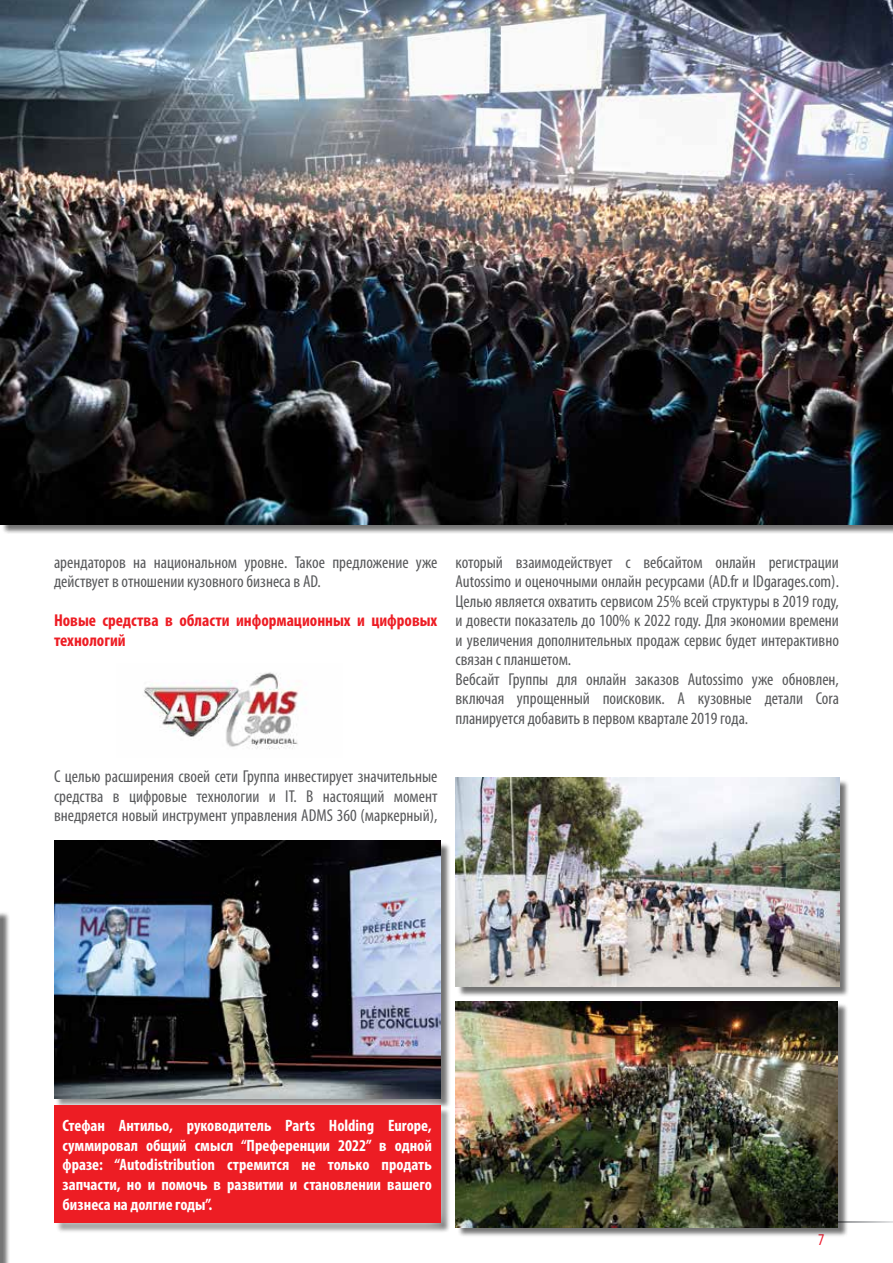
<style>
.page{position:relative;width:893px;height:1263px;background:#fff}
.page>*{position:absolute;margin:0;border:0;box-sizing:border-box;transform-origin:0 0}
.t1{font:condensed 17.25px/19.5px "Myriad Pro";color:#58595b}
.t2{font:700 condensed 17.25px/19.5px "Myriad Pro";color:#ed1d24}
.t3{font:700 condensed 16.5px/19.8px "Myriad Pro";color:#fff;text-align:justify}
.t4{font:condensed 16.5px "Myriad Pro";color:#ed1b2f}
</style>
<div class="page">
<div style="left:55px;top:842px;width:396px;height:267px;background:#000;opacity:.55"></div>
<img style="left:54px;top:841px;width:386px;height:249px">
<svg style="left:54px;top:1090px;width:402px;height:142px;background:#aea8a9"></svg>
<div style="left:54px;top:1106px;width:386px;height:117px;background:#ed1d24"></div>
<div style="left:0;top:911px;width:10px;height:352px;background:#000;opacity:.55"></div>
<img style="left:0;top:0;width:893px;height:524px">
<img style="left:144px;top:672px;width:155px;height:78px">
<div style="left:457px;top:1003px;width:391px;height:234px;background:#000;opacity:.55"></div>
<img style="left:455px;top:1002px;width:383px;height:225px">
<div style="left:457px;top:779px;width:392px;height:218px;background:#000;opacity:.55"></div>
<img style="left:455px;top:777px;width:384px;height:209px">
<p class="t1" style="left:54px;top:552px;width:385px">арендаторов на национальном уровне. Такое предложение уже действует в отношении кузовного бизнеса в AD.</p>
<p class="t2" style="left:54px;top:610px;width:385px">Новые средства в области информационных и цифровых технологий</p>
<p class="t1" style="left:54px;top:767px;width:385px;text-align:justify">С целью расширения своей сети Группа инвестирует значительные средства в цифровые технологии и IT. В настоящий момент внедряется новый инструмент управления ADMS 360 (маркерный),</p>
<p class="t1" style="left:455px;top:552px;width:385px">который взаимодействует с вебсайтом онлайн регистрации Autossimo и оценочными онлайн ресурсами (AD.fr и IDgarages.com).<br>Целью является охватить сервисом 25% всей структуры в 2019 году, и довести показатель до 100% к 2022 году. Для экономии времени и увеличения дополнительных продаж сервис будет интерактивно связан с планшетом.<br>Вебсайт Группы для онлайн заказов Autossimo уже обновлен, включая упрощенный поисковик. А кузовные детали Cora планируется добавить в первом квартале 2019 года.</p>
<p class="t3" style="left:63px;top:1115px;width:371px">Стефан Антильо, руководитель Parts Holding Europe, суммировал общий смысл “Преференции 2022” в одной фразе: “Autodistribution стремится не только продать запчасти, но и помочь в развитии и становлении вашего бизнеса на долгие годы”.</p>
<p class="t4" style="left:818px;top:1229px;width:8px">7</p>
</div>
